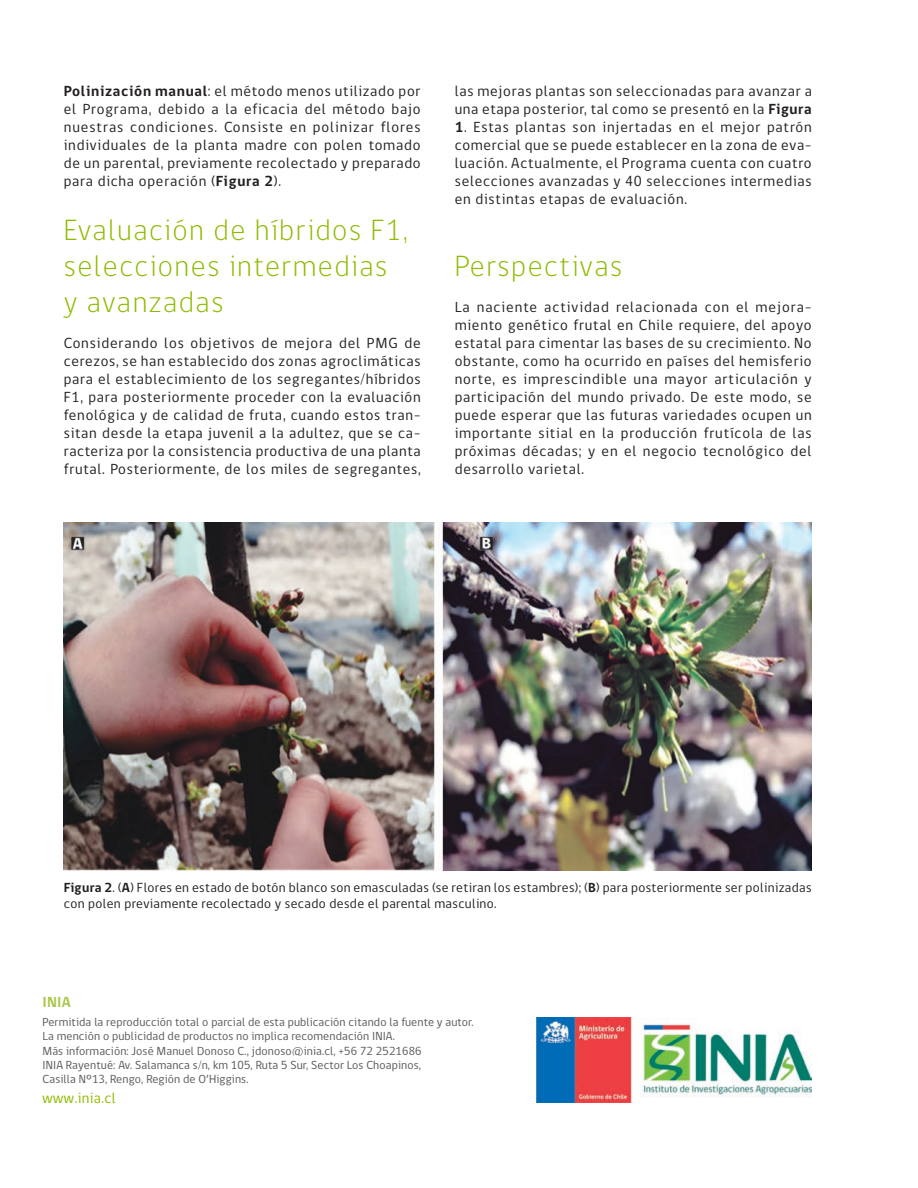
<style>
.page{position:relative;width:918px;height:1188px;background:#fff}
.page>*{position:absolute;margin:0;border:0;box-sizing:border-box;transform-origin:0 0}
.Subtítulo_verde_2023{font:300 30px/36px "gob CL";letter-spacing:.05em;color:#8dbb00}
.textos_INFO_2023{font:15px/18px "gob CL";letter-spacing:.05em;color:#231f20;text-align:justify}
.www_inia_cl{font:15px "gob CL";letter-spacing:.025em;color:#8dbb00}
.textos_INFO_2023-2{font:700 15px "gob CL";color:#a8c848}
.Lecturafigs_INFO_202{font:13.5px/16.2px "gob CL";letter-spacing:.025em;color:#231f20}
.textos_INFO_2023-3{font:12px/14.4px "gob CL";letter-spacing:.01em;color:#57585a}
.s1{font-weight:700}
</style>
<div class="page">
<img style="left:64px;top:522px;width:748px;height:348px">
<img style="left:537px;top:1017px;width:275px;height:86px">
<p class="textos_INFO_2023" style="left:64px;top:83px;width:358px"><span class="s1">Polinización manual</span>: el método menos utilizado por el Programa, debido a la eficacia del método bajo nuestras condiciones. Consiste en polinizar flores individuales de la planta madre con polen tomado de un parental, previamente recolectado y preparado para dicha operación (<span class="s1">Figura 2</span>).</p>
<p class="Subtítulo_verde_2023" style="left:64px;top:213px;width:345px">Evaluación de híbridos F1, selecciones intermedias</p>
<p class="Subtítulo_verde_2023" style="left:64px;top:285px;width:161px">y avanzadas</p>
<p class="textos_INFO_2023" style="left:64px;top:335px;width:358px">Considerando los objetivos de mejora del PMG de cerezos, se han establecido dos zonas agroclimáticas para el establecimiento de los segregantes/híbridos F1, para posteriormente proceder con la evaluación fenológica y de calidad de fruta, cuando estos tran&shy;sitan desde la etapa juvenil a la adultez, que se ca&shy;racteriza por la consistencia productiva de una planta frutal. Posteriormente, de los miles de segregantes,</p>
<p class="textos_INFO_2023" style="left:455px;top:83px;width:359px">las mejoras plantas son seleccionadas para avanzar a una etapa posterior, tal como se presentó en la <span class="s1">Figura</span></p>
<p class="textos_INFO_2023" style="left:455px;top:119px;width:359px"><span class="s1">1</span>. Estas plantas son injertadas en el mejor patrón comercial que se puede establecer en la zona de eva&shy;luación. Actualmente, el Programa cuenta con cuatro selecciones avanzadas y 40 selecciones intermedias en distintas etapas de evaluación.</p>
<p class="Subtítulo_verde_2023" style="left:455px;top:249px;width:169px">Perspectivas</p>
<p class="textos_INFO_2023" style="left:455px;top:299px;width:358px">La naciente actividad relacionada con el mejora&shy;miento genético frutal en Chile requiere, del apoyo estatal para cimentar las bases de su crecimiento. No obstante, como ha ocurrido en países del hemisferio norte, es imprescindible una mayor articulación y participación del mundo privado. De este modo, se puede esperar que las futuras variedades ocupen un importante sitial en la producción frutícola de las próximas décadas; y en el negocio tecnológico del desarrollo varietal.</p>
<p class="Lecturafigs_INFO_202" style="left:64px;top:880px;width:749px"><span class="s1">Figura 2</span>. (<span class="s1">A</span>) Flores en estado de botón blanco son emasculadas (se retiran los estambres); (<span class="s1">B</span>) para posteriormente ser polinizadas con polen previamente recolectado y secado desde el parental masculino.</p>
<p class="textos_INFO_2023-2" style="left:43px;top:992px;width:30px">INIA</p>
<p class="textos_INFO_2023-3" style="left:43px;top:1015px;width:433px">Permitida la reproducción total o parcial de esta publicación citando la fuente y autor.<br>La mención o publicidad de productos no implica recomendación INIA.</p>
<p class="textos_INFO_2023-3" style="left:43px;top:1044px;width:381px">Más información: José Manuel Donoso C., jdonoso@inia.cl, +56 72 2521686</p>
<p class="textos_INFO_2023-3" style="left:43px;top:1058px;width:380px">INIA Rayentué: Av. Salamanca s/n, km 105, Ruta 5 Sur, Sector Los Choapinos,</p>
<p class="textos_INFO_2023-3" style="left:43px;top:1072px;width:207px">Casilla Nº13, Rengo, Región de O’Higgins.</p>
<p class="www_inia_cl" style="left:43px;top:1088px;width:75px">www.inia.cl</p>
</div>
